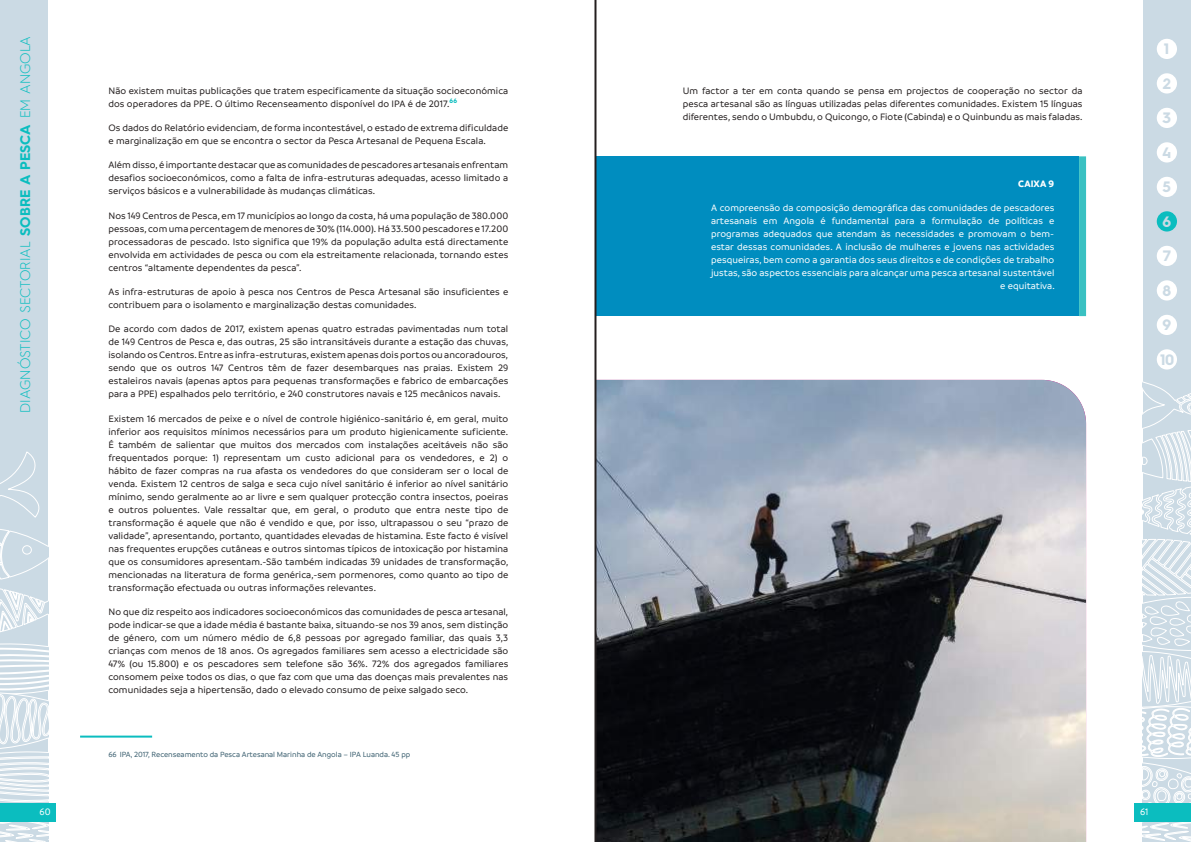
<style>
.page{position:relative;width:1191px;height:842px;background:#fff}
.page>*{position:absolute;margin:0;border:0;box-sizing:border-box;transform-origin:0 0}
.t1{font:700 15.1px "Hurme Geometric Sans 3";color:#cbdae4}
.t2{font:300 14px "Hurme Geometric Sans 3";color:#0bbdbf}
.t3{font:500 10px/13px "Branding";letter-spacing:.005em;color:#241f1f;text-align:justify}
.t4{font:500 10px/13px "Branding";letter-spacing:.01em;color:#fff;text-align:right}
.t5{font:700 10px "Branding";letter-spacing:.015em;color:#fff}
.t6{font:500 8px "Branding";color:#3c6070}
.s1{font-weight:700}
</style>
<div class="page">
<div style="left:0;top:0;width:48px;height:842px;background:#cbdae4"></div>
<svg style="left:0;top:451px;width:48px;height:391px"></svg>
<div style="left:0;top:803px;width:56px;height:19px;background:#0bbdbf"></div>
<div style="left:1142px;top:0;width:49px;height:842px;background:#cbdae4"></div>
<svg style="left:1142px;top:329px;width:49px;height:513px"></svg>
<div style="left:1134px;top:803px;width:57px;height:19px;background:#0bbdbf"></div>
<div style="left:1156px;top:39px;width:21px;height:20px;background:#fff;border-radius:50%"></div>
<div style="left:1156px;top:73px;width:21px;height:21px;background:#fff;border-radius:50%"></div>
<div style="left:1156px;top:108px;width:21px;height:20px;background:#fff;border-radius:50%"></div>
<div style="left:1156px;top:142px;width:21px;height:21px;background:#fff;border-radius:50%"></div>
<div style="left:1156px;top:177px;width:21px;height:20px;background:#fff;border-radius:50%"></div>
<div style="left:1156px;top:211px;width:21px;height:21px;background:#0bbdbf;border-radius:50%"></div>
<div style="left:1156px;top:246px;width:21px;height:20px;background:#fff;border-radius:50%"></div>
<div style="left:1156px;top:280px;width:21px;height:21px;background:#fff;border-radius:50%"></div>
<div style="left:1156px;top:315px;width:21px;height:20px;background:#fff;border-radius:50%"></div>
<div style="left:1156px;top:349px;width:21px;height:20px;background:#fff;border-radius:50%"></div>
<div style="left:595px;top:156px;width:484px;height:160px;background:#008dbf"></div>
<div style="left:1079px;top:156px;width:7px;height:160px;background:#3ac1c2"></div>
<hr style="left:80px;top:736px;width:72px;height:2px;background:#0bbdbf">
<img style="left:596px;top:380px;width:490px;height:462px">
<hr style="left:594px;top:0;width:2px;height:842px;background:#241f1f">
<h2 class="t2" style="left:16px;top:413px;width:378px;rotate:-90deg">DIAGNÓSTICO SECTORIAL <span class="s1">SOBRE A PESCA</span> EM ANGOLA</h2>
<p class="t4" style="left:40px;top:805px;width:13px">60</p>
<p class="t3" style="left:108px;top:84px;width:401px">Não existem muitas publicações que tratem especificamente da situação socioeconómica dos operadores da PPE. O último Recenseamento disponível do IPA é de 2017.<sup>66</sup></p>
<p class="t3" style="left:108px;top:121px;width:401px">Os dados do Relatório evidenciam, de forma incontestável, o estado de extrema dificuldade e marginalização em que se encontra o sector da Pesca Artesanal de Pequena Escala.</p>
<p class="t3" style="left:108px;top:159px;width:401px">Além disso, é importante destacar que as comunidades de pescadores artesanais enfrentam desafios socioeconómicos, como a falta de infra-estruturas adequadas, acesso limitado a serviços básicos e a vulnerabilidade às mudanças climáticas.</p>
<p class="t3" style="left:108px;top:209px;width:401px">Nos 149 Centros de Pesca, em 17 municípios ao longo da costa, há uma população de 380.000 pessoas, com uma percentagem de menores de 30% (114.000). Há 33.500 pescadores e 17.200 processadoras de pescado. Isto significa que 19% da população adulta está directamente envolvida em actividades de pesca ou com ela estreitamente relacionada, tornando estes centros “altamente dependentes da pesca”.</p>
<p class="t3" style="left:108px;top:285px;width:401px">As infra-estruturas de apoio à pesca nos Centros de Pesca Artesanal são insuficientes e contribuem para o isolamento e marginalização destas comunidades.</p>
<p class="t3" style="left:108px;top:323px;width:401px">De acordo com dados de 2017, existem apenas quatro estradas pavimentadas num total de 149 Centros de Pesca e, das outras, 25 são intransitáveis durante a estação das chuvas, isolando os Centros. Entre as infra-estruturas, existem apenas dois portos ou ancoradouros, sendo que os outros 147 Centros têm de fazer desembarques nas praias. Existem 29 estaleiros navais (apenas aptos para pequenas transformações e fabrico de embarcações para a PPE) espalhados pelo território, e 240 construtores navais e 125 mecânicos navais.</p>
<p class="t3" style="left:108px;top:412px;width:401px">Existem 16 mercados de peixe e o nível de controle higiénico-sanitário é, em geral, muito inferior aos requisitos mínimos necessários para um produto higienicamente suficiente.<br>É também de salientar que muitos dos mercados com instalações aceitáveis não são frequentados porque: 1) representam um custo adicional para os vendedores, e 2) o hábito de fazer compras na rua afasta os vendedores do que consideram ser o local de venda. Existem 12 centros de salga e seca cujo nível sanitário é inferior ao nível sanitário mínimo, sendo geralmente ao ar livre e sem qualquer protecção contra insectos, poeiras e outros poluentes. Vale ressaltar que, em geral, o produto que entra neste tipo de transformação é aquele que não é vendido e que, por isso, ultrapassou o seu “prazo de validade”, apresentando, portanto, quantidades elevadas de histamina. Este facto é visível nas frequentes erupções cutâneas e outros sintomas típicos de intoxicação por histamina que os consumidores apresentam.-São também indicadas 39 unidades de transformação, mencionadas na literatura de forma genérica,-sem pormenores, como quanto ao tipo de transformação efectuada ou outras informações relevantes.</p>
<p class="t3" style="left:108px;top:605px;width:401px">No que diz respeito aos indicadores socioeconómicos das comunidades de pesca artesanal, pode indicar-se que a idade média é bastante baixa, situando-se nos 39 anos, sem distinção de género, com um número médio de 6,8 pessoas por agregado familiar, das quais 3,3 crianças com menos de 18 anos. Os agregados familiares sem acesso a electricidade são 47% (ou 15.800) e os pescadores sem telefone são 36%. 72% dos agregados familiares consomem peixe todos os dias, o que faz com que uma das doenças mais prevalentes nas comunidades seja a hipertensão, dado o elevado consumo de peixe salgado seco.</p>
<p class="t6" style="left:108px;top:750px;width:303px">66 IPA, 2017, Recenseamento da Pesca Artesanal Marinha de Angola – IPA Luanda. 45 pp</p>
<p class="t3" style="left:682px;top:84px;width:401px">Um factor a ter em conta quando se pensa em projectos de cooperação no sector da pesca artesanal são as línguas utilizadas pelas diferentes comunidades. Existem 15 línguas diferentes, sendo o Umbubdu, o Quicongo, o Fiote (Cabinda) e o Quinbundu as mais faladas.</p>
<p class="t5" style="left:1018px;top:178px;width:38px">CAIXA 9</p>
<p class="t4" style="left:711px;top:202px;width:345px">A compreensão da composição demográfica das comunidades de pescadores artesanais em Angola é fundamental para a formulação de políticas e programas adequados que atendam às necessidades e promovam o bem&shy;estar dessas comunidades. A inclusão de mulheres e jovens nas actividades pesqueiras, bem como a garantia dos seus direitos e de condições de trabalho justas, são aspectos essenciais para alcançar uma pesca artesanal sustentável e equitativa.</p>
<h1 class="t1" style="left:1164px;top:38px;width:7px">1</h1>
<h1 class="t1" style="left:1162px;top:73px;width:10px">2</h1>
<h1 class="t1" style="left:1162px;top:107px;width:10px">3</h1>
<h1 class="t1" style="left:1162px;top:142px;width:11px">4</h1>
<h1 class="t1" style="left:1162px;top:176px;width:10px">5</h1>
<h1 class="t1" style="left:1162px;top:211px;width:10px">6</h1>
<h1 class="t1" style="left:1162px;top:245px;width:10px">7</h1>
<h1 class="t1" style="left:1162px;top:280px;width:10px">8</h1>
<h1 class="t1" style="left:1162px;top:314px;width:10px">9</h1>
<h1 class="t1" style="left:1160px;top:349px;width:15px">10</h1>
<p class="t4" style="left:1140px;top:805px;width:10px">61</p>
</div>
